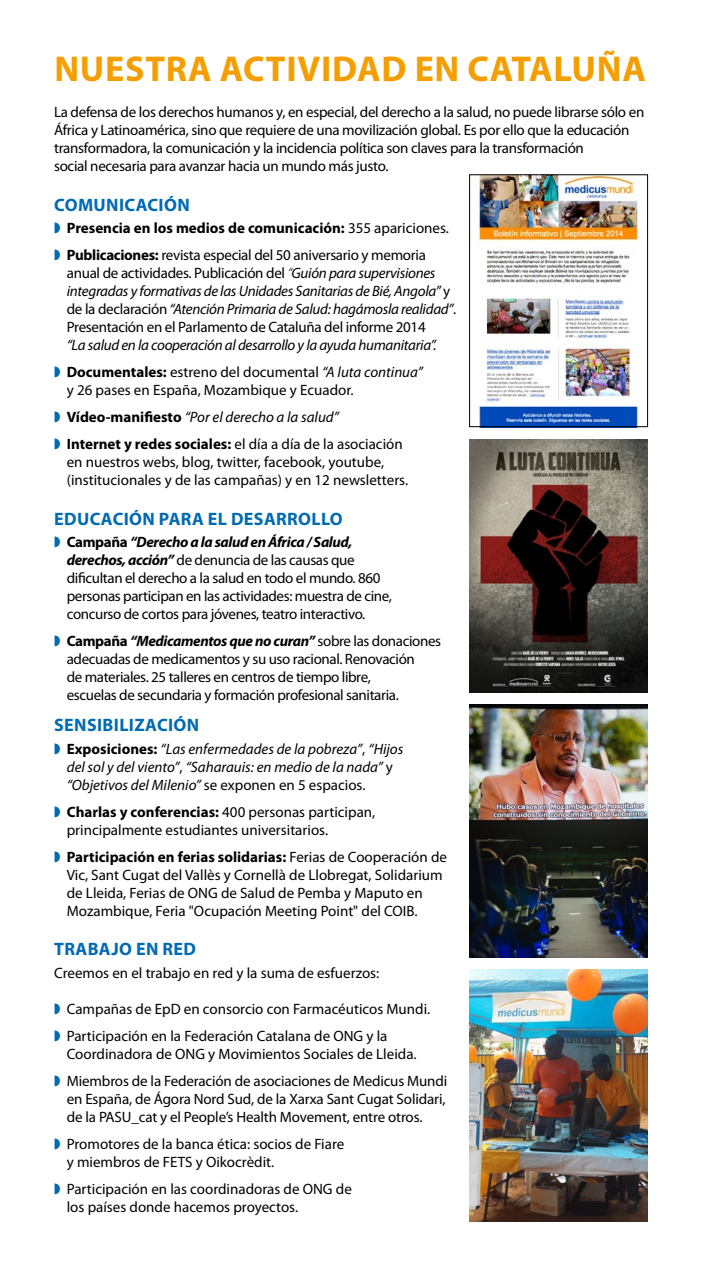
<style>
.page{position:relative;width:702px;height:1276px;background:#fff}
.page>*{position:absolute;margin:0;border:0;box-sizing:border-box;transform-origin:0 0}
.t1{font:700 36px "Myriad Pro";letter-spacing:.02em;color:#f49e00}
.t2{font:700 18px "Myriad Pro";letter-spacing:.02em;color:#006ab3}
.t3{font:15px/18px "Myriad Pro";letter-spacing:-.01em;color:#000}
.t4{font:italic 15px/18px "Myriad Pro";letter-spacing:-.02em;color:#000}
.t5{font:italic 15px/18px "Myriad Pro";color:#000}
.s1{color:#006ab3}
.s2{font-weight:700}
.s3{font-style:normal}
.s4{font-weight:300}
.s5{font-weight:700;font-style:normal}
.s6{font-style:italic}
.s7{font-weight:700;font-style:italic}
</style>
<div class="page">
<img style="left:478px;top:176px;width:161px;height:249px">
<div style="left:469px;top:174px;width:179px;height:253px;border:1px solid #000"></div>
<img style="left:469px;top:439px;width:179px;height:253px">
<img style="left:469px;top:704px;width:179px;height:253px">
<img style="left:469px;top:969px;width:179px;height:253px">
<h1 class="t1" style="left:54px;top:49px;width:593px">NUESTRA ACTIVIDAD EN CATALUÑA</h1>
<p class="t3" style="left:54px;top:103px;width:591px">La defensa de los derechos humanos y, en especial, del derecho a la salud, no puede librarse sólo en África y Latinoamérica, sino que requiere de una movilización global. Es por ello que la educación transformadora, la comunicación y la incidencia política son claves para la transformación<br>social necesaria para avanzar hacia un mundo más justo.</p>
<p class="t2" style="left:54px;top:194px;width:137px">COMUNICACIÓN</p>
<p class="t3" style="left:54px;top:215px;width:396px;line-height:27px"><span class="s1">◗</span> <span class="s2">Presencia en los medios de comunicación:</span> 355 apariciones. <span class="s1">◗</span> <span class="s2">Publicaciones:</span> revista especial del 50 aniversario y memoria</p>
<p class="t4" style="left:67px;top:264px;width:391px"><span class="s3">anual de actividades. Publicación del</span> <span class="s4">“</span>Guión para supervisiones integradas y formativas de las Unidades Sanitarias de Bié, Angola” <span class="s3">y de la declaración</span> “Atención Primaria de Salud: hagámosla realidad”<span class="s3">.<br>Presentación en el Parlamento de Cataluña del informe 2014</span></p>
<p class="t4" style="left:54px;top:332px;width:384px;line-height:27px;text-indent:13px">“La salud en la cooperación al desarrollo y la ayuda humanitaria”. <span class="s1">◗</span> <span class="s5">Documentales:</span> <span class="s3">estreno del documental</span> “A luta continua”</p>
<p class="t3" style="left:54px;top:377px;width:350px;line-height:27px;text-indent:13px">y 26 pases en España, Mozambique y Ecuador.<br><span class="s1">◗</span> <span class="s2">Vídeo-manifiesto</span> <span class="s6">“Por el derecho a la salud”<br></span><span class="s1">◗</span> <span class="s2">Internet y redes sociales:</span> el día a día de la asociación</p>
<p class="t3" style="left:67px;top:453px;width:343px">en nuestros webs, blog, twitter, facebook, youtube, (institucionales y de las campañas) y en 12 newsletters.</p>
<p class="t2" style="left:54px;top:509px;width:290px">EDUCACIÓN PARA EL DESARROLLO</p>
<p class="t3" style="left:67px;top:533px;width:326px;text-indent:-13px"><span class="s1">◗</span> <span class="s2">Campaña</span> <span class="s7">“Derecho a la salud en África / Salud, derechos, acción”</span> de denuncia de las causas que dificultan el derecho a la salud en todo el mundo. 860 personas participan en las actividades: muestra de cine, concurso de cortos para jóvenes, teatro interactivo.</p>
<p class="t3" style="left:67px;top:632px;width:376px;text-indent:-13px"><span class="s1">◗</span> <span class="s2">Campaña</span> <span class="s7">“Medicamentos que no curan”</span> sobre las donaciones adecuadas de medicamentos y su uso racional. Renovación<br>de materiales. 25 talleres en centros de tiempo libre,<br>escuelas de secundaria y formación profesional sanitaria.</p>
<p class="t2" style="left:54px;top:715px;width:147px">SENSIBILIZACIÓN</p>
<p class="t5" style="left:67px;top:740px;width:338px;text-indent:-13px"><span class="s1">◗</span> <span class="s5">Exposiciones:</span> “Las enfermedades de la pobreza”<span class="s3">,</span> “Hijos del sol y del viento”<span class="s3">,</span> “Saharauis: en medio de la nada” <span class="s3">y </span>“Objetivos del Milenio” <span class="s3">se exponen en 5 espacios.</span></p>
<p class="t3" style="left:67px;top:803px;width:310px;text-indent:-13px"><span class="s1">◗</span> <span class="s2">Charlas y conferencias:</span> 400 personas participan, principalmente estudiantes universitarios.</p>
<p class="t3" style="left:67px;top:848px;width:381px;text-indent:-13px"><span class="s1">◗</span> <span class="s2">Participación en ferias solidarias:</span> Ferias de Cooperación de Vic, Sant Cugat del Vallès y Cornellà de Llobregat, Solidarium de Lleida, Ferias de ONG de Salud de Pemba y Maputo en Mozambique, Feria "Ocupación Meeting Point" del COIB.</p>
<p class="t2" style="left:54px;top:939px;width:143px">TRABAJO EN RED</p>
<p class="t3" style="left:54px;top:964px;width:327px">Creemos en el trabajo en red y la suma de esfuerzos:</p>
<p class="t3" style="left:54px;top:995px;width:378px;line-height:27px"><span class="s1">◗</span> Campañas de EpD en consorcio con Farmacéuticos Mundi. <span class="s1">◗</span> Participación en la Federación Catalana de ONG y la</p>
<p class="t3" style="left:54px;top:1040px;width:395px;line-height:27px;text-indent:13px">Coordinadora de ONG y Movimientos Sociales de Lleida.<br><span class="s1">◗</span> Miembros de la Federación de asociaciones de Medicus Mundi</p>
<p class="t3" style="left:67px;top:1090px;width:380px">en España, de Ágora Nord Sud, de la Xarxa Sant Cugat Solidari, de la PASU_cat y el People’s Health Movement, entre otros.</p>
<p class="t3" style="left:67px;top:1135px;width:279px;text-indent:-13px"><span class="s1">◗</span> Promotores de la banca ética: socios de Fiare y miembros de FETS y Oikocrèdit.</p>
<p class="t3" style="left:67px;top:1180px;width:286px;text-indent:-13px"><span class="s1">◗</span> Participación en las coordinadoras de ONG de los países donde hacemos proyectos.</p>
</div>
